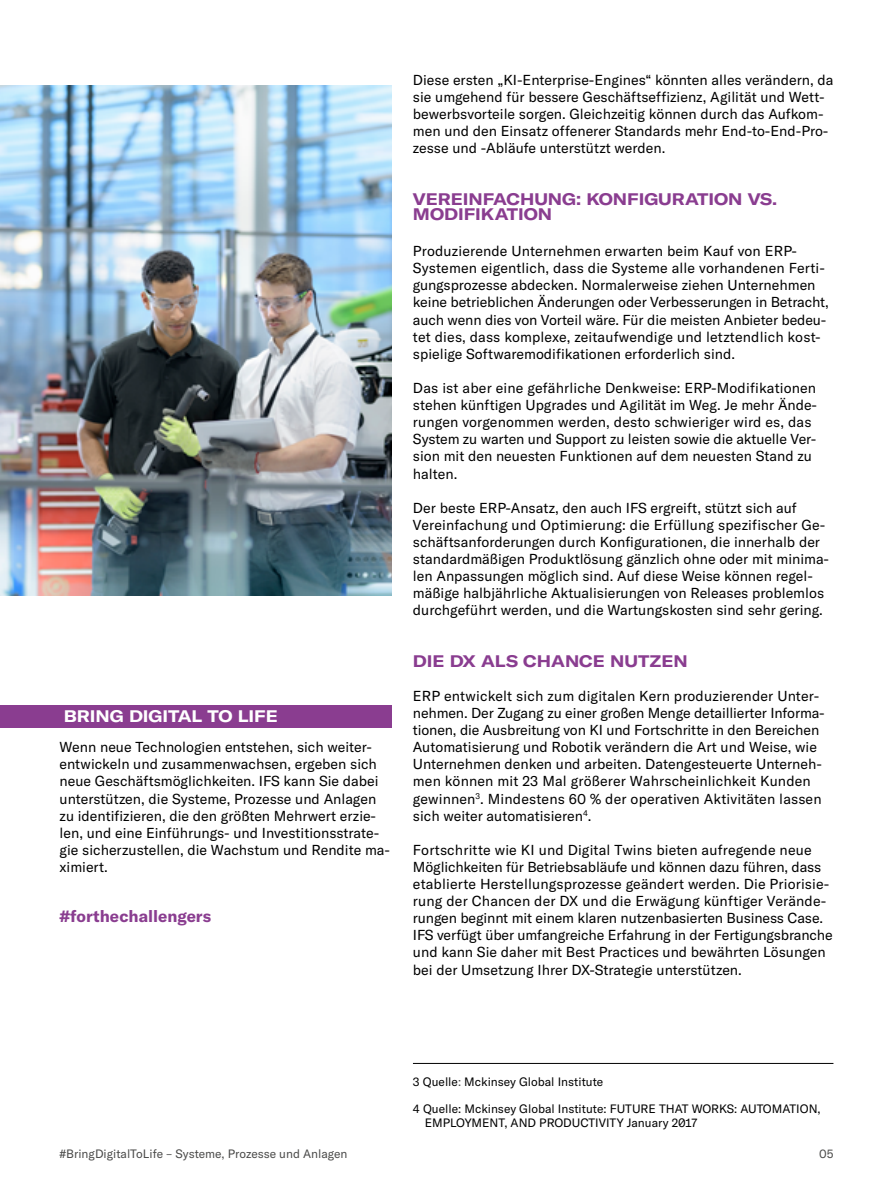
<style>
.page{position:relative;width:893px;height:1191px;background:#fff}
.page>*{position:absolute;margin:0;border:0;box-sizing:border-box;transform-origin:0 0}
.t1{font:700 expanded 16.5px/15.8px "GT America";color:#8a3d90}
.t2{font:700 16.5px "GT America";color:#8a3d90}
.t3{font:700 expanded 16.5px "GT America";color:#fff}
.t4{font:14.25px/17.1px "GT America";color:#000}
.t5{font:12px/14.4px "GT America";color:#000}
.t6{font:12px "GT America";color:#4a4a49}
.s1{color:#4a4a49}
</style>
<div class="page">
<div style="left:0;top:705px;width:392px;height:23px;background:#8a3d90"></div>
<img style="left:1px;top:85px;width:391px;height:510px">
<hr style="left:413px;top:1063px;width:420px;height:1px;background:#000">
<p class="t3" style="left:64px;top:706px;width:215px">BRING DIGITAL TO LIFE</p>
<p class="t4" style="left:60px;top:738px;width:332px">Wenn neue Technologien entstehen, sich weiter&shy;entwickeln und zusammenwachsen, ergeben sich neue Geschäftsmöglichkeiten. IFS kann Sie dabei unterstützen, die Systeme, Prozesse und Anlagen zu identifizieren, die den größten Mehrwert erzie&shy;len, und eine Einführungs- und Investitionsstrate&shy;gie sicherzustellen, die Wachstum und Rendite ma&shy;ximiert.</p>
<p class="t2" style="left:60px;top:906px;width:153px">#forthechallengers</p>
<p class="t4" style="left:413px;top:71px;width:422px">Diese ersten „KI-Enterprise-Engines“ könnten alles verändern, da sie umgehend für bessere Geschäftseffizienz, Agilität und Wett&shy;bewerbsvorteile sorgen. Gleichzeitig können durch das Aufkom&shy;men und den Einsatz offenerer Standards mehr End-to-End-Pro&shy;zesse und -Abläufe unterstützt werden.</p>
<p class="t1" style="left:413px;top:191px;width:366px">VEREINFACHUNG: KONFIGURATION VS.<br>MODIFIKATION</p>
<p class="t4" style="left:413px;top:242px;width:417px">Produzierende Unternehmen erwarten beim Kauf von ERP-- Systemen eigentlich, dass die Systeme alle vorhandenen Ferti&shy;gungsprozesse abdecken. Normalerweise ziehen Unternehmen keine betrieblichen Änderungen oder Verbesserungen in Betracht, auch wenn dies von Vorteil wäre. Für die meisten Anbieter bedeu&shy;tet dies, dass komplexe, zeitaufwendige und letztendlich kost&shy;spielige Softwaremodifikationen erforderlich sind.</p>
<p class="t4" style="left:413px;top:379px;width:406px">Das ist aber eine gefährliche Denkweise: ERP-Modifikationen stehen künftigen Upgrades und Agilität im Weg. Je mehr Ände&shy;rungen vorgenommen werden, desto schwieriger wird es, das System zu warten und Support zu leisten sowie die aktuelle Ver&shy;sion mit den neuesten Funktionen auf dem neuesten Stand zu halten.</p>
<p class="t4" style="left:413px;top:499px;width:418px">Der beste ERP-Ansatz, den auch IFS ergreift, stützt sich auf Vereinfachung und Optimierung: die Erfüllung spezifischer Ge&shy;schäftsanforderungen durch Konfigurationen, die innerhalb der standardmäßigen Produktlösung gänzlich ohne oder mit minima&shy;len Anpassungen möglich sind. Auf diese Weise können regel&shy;mäßige halbjährliche Aktualisierungen von Releases problemlos durchgeführt werden, und die Wartungskosten sind sehr gering.</p>
<p class="t1" style="left:413px;top:652px;width:276px">DIE DX ALS CHANCE NUTZEN</p>
<p class="t4" style="left:413px;top:687px;width:413px">ERP entwickelt sich zum digitalen Kern produzierender Unter&shy;nehmen. Der Zugang zu einer großen Menge detaillierter Informa&shy;tionen, die Ausbreitung von KI und Fortschritte in den Bereichen Automatisierung und Robotik verändern die Art und Weise, wie Unternehmen denken und arbeiten. Datengesteuerte Unterneh&shy;men können mit 23 Mal größerer Wahrscheinlichkeit Kunden gewinnen<sup>3</sup>. Mindestens 60 % der operativen Aktivitäten lassen sich weiter automatisieren<sup>4</sup>.</p>
<p class="t4" style="left:413px;top:841px;width:421px">Fortschritte wie KI und Digital Twins bieten aufregende neue Möglichkeiten für Betriebsabläufe und können dazu führen, dass etablierte Herstellungsprozesse geändert werden. Die Priorisie&shy;rung der Chancen der DX und die Erwägung künftiger Verände&shy;rungen beginnt mit einem klaren nutzenbasierten Business Case.<br>IFS verfügt über umfangreiche Erfahrung in der Fertigungsbranche und kann Sie daher mit Best Practices und bewährten Lösungen bei der Umsetzung Ihrer DX-Strategie unterstützen.</p>
<p class="t6" style="left:60px;top:1146px;width:289px">#BringDigitalToLife – Systeme, Prozesse und Anlagen</p>
<p class="t5" style="left:413px;top:1074px;width:192px">3 Quelle<span class="s1">:</span> Mckinsey Global Institute</p>
<p class="t5" style="left:425px;top:1101px;width:397px;text-indent:-12px">4 Quelle: Mckinsey Global Institute: FUTURE THAT WORKS: AUTOMATION,<br>EMPLOYMENT, AND PRODUCTIVITY January 2017</p>
<p class="t6" style="left:819px;top:1146px;width:16px">05</p>
</div>
